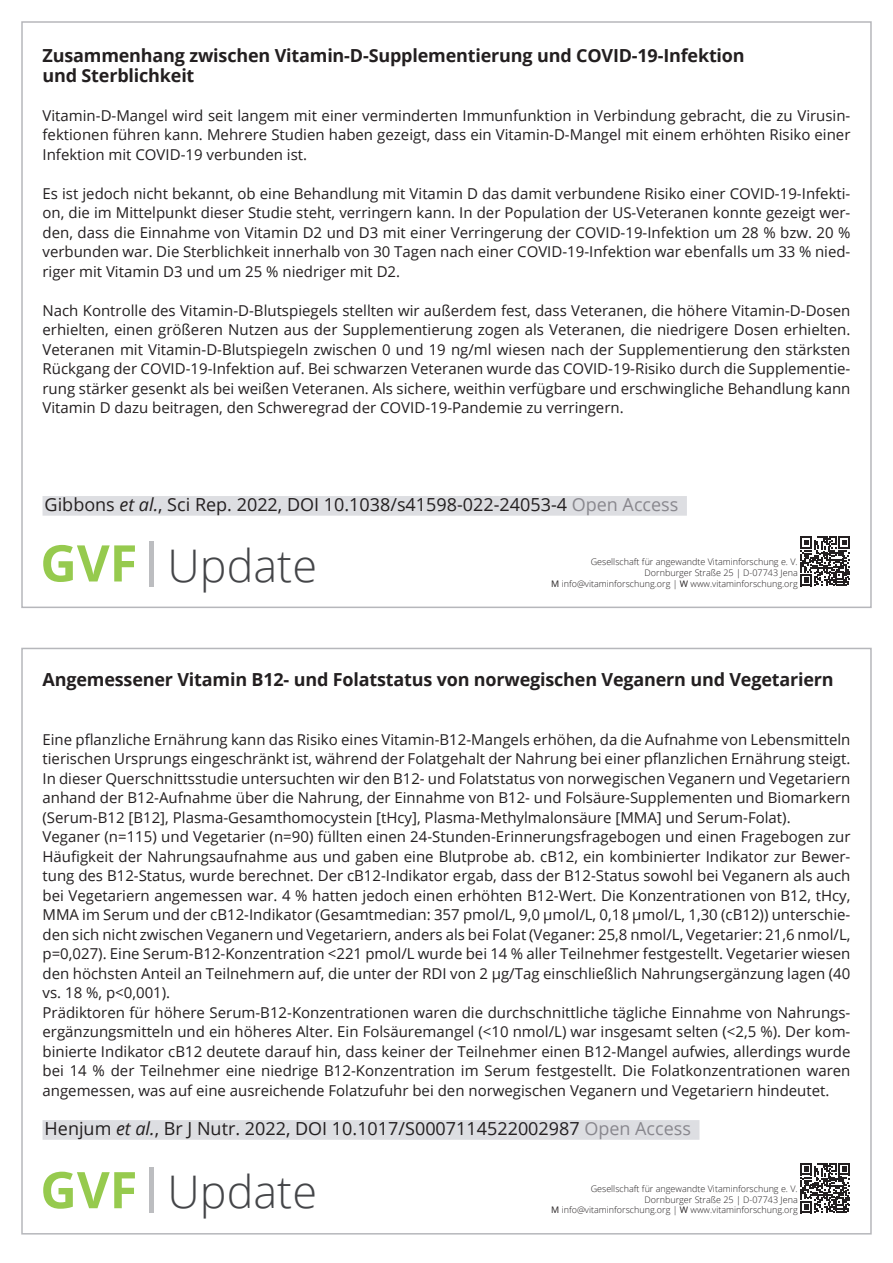
<style>
.page{position:relative;width:893px;height:1263px;background:#fff}
.page>*{position:absolute;margin:0;border:0;box-sizing:border-box;transform-origin:0 0}
.t1{font:300 45px "Open Sans";color:#444548}
.Update_1_Überschrift{font:700 18px "Open Sans";letter-spacing:-.01em;color:#231f20}
.Update_1_Autor{font:18px "Open Sans";color:#231f20}
.Update_2_Text_mit_Ei{font:15px/19.5px "Open Sans";color:#231f20;text-align:justify}
.t2{font:300 9px "Open Sans";color:#231f20}
.s1{font-style:italic}
.s2{color:#88878d}
.s3{font-weight:400}
</style>
<div class="page">
<svg style="left:43px;top:545px;width:92px;height:37px"></svg>
<hr style="left:150px;top:541px;width:4px;height:45px;background:#bcbdc0">
<svg style="left:800px;top:536px;width:50px;height:50px"></svg>
<svg style="left:43px;top:1172px;width:92px;height:37px"></svg>
<hr style="left:150px;top:1168px;width:4px;height:45px;background:#bcbdc0">
<svg style="left:800px;top:1163px;width:50px;height:50px"></svg>
<div style="left:43px;top:496px;width:644px;height:20px;background:#dddee2"></div>
<div style="left:43px;top:1120px;width:656px;height:20px;background:#dddee2"></div>
<p class="Update_1_Überschrift" style="left:43px;top:43px;width:704px">Zusammenhang zwischen Vitamin-D-Supplementierung und COVID-19-Infektion</p>
<p class="Update_1_Überschrift" style="left:43px;top:62px;width:153px">und Sterblichkeit</p>
<p class="Update_2_Text_mit_Ei" style="left:43px;top:105px;width:809px">Vitamin-D-Mangel wird seit langem mit einer verminderten Immunfunktion in Verbindung gebracht, die zu Virusin&shy;fektionen führen kann. Mehrere Studien haben gezeigt, dass ein Vitamin-D-Mangel mit einem erhöhten Risiko einer Infektion mit COVID-19 verbunden ist.</p>
<p class="Update_2_Text_mit_Ei" style="left:43px;top:183px;width:809px">Es ist jedoch nicht bekannt, ob eine Behandlung mit Vitamin D das damit verbundene Risiko einer COVID-19-Infekti&shy;on, die im Mittelpunkt dieser Studie steht, verringern kann. In der Population der US-Veteranen konnte gezeigt wer&shy;den, dass die Einnahme von Vitamin D2 und D3 mit einer Verringerung der COVID-19-Infektion um 28 % bzw. 20 % verbunden war. Die Sterblichkeit innerhalb von 30 Tagen nach einer COVID-19-Infektion war ebenfalls um 33 % nied&shy;riger mit Vitamin D3 und um 25 % niedriger mit D2.</p>
<p class="Update_2_Text_mit_Ei" style="left:43px;top:300px;width:809px">Nach Kontrolle des Vitamin-D-Blutspiegels stellten wir außerdem fest, dass Veteranen, die höhere Vitamin-D-Dosen erhielten, einen größeren Nutzen aus der Supplementierung zogen als Veteranen, die niedrigere Dosen erhielten.<br>Veteranen mit Vitamin-D-Blutspiegeln zwischen 0 und 19 ng/ml wiesen nach der Supplementierung den stärksten Rückgang der COVID-19-Infektion auf. Bei schwarzen Veteranen wurde das COVID-19-Risiko durch die Supplementie&shy;rung stärker gesenkt als bei weißen Veteranen. Als sichere, weithin verfügbare und erschwingliche Behandlung kann Vitamin D dazu beitragen, den Schweregrad der COVID-19-Pandemie zu verringern.</p>
<p class="Update_1_Autor" style="left:45px;top:492px;width:635px">Gibbons <span class="s1">et al.</span>, Sci Rep. 2022, DOI 10.1038/s41598-022-24053-4 <span class="s2">Open Access</span></p>
<p class="t1" style="left:168px;top:535px;width:151px">Update</p>
<p class="t2" style="left:591px;top:555px;width:209px">Gesellschaft für angewandte Vitaminforschung e. V.</p>
<p class="t2" style="left:645px;top:566px;width:155px">Dornburger Straße 25 | D-07743 Jena</p>
<p class="t2" style="left:551px;top:577px;width:248px"><span class="s3">M</span> info@vitaminforschung.org | <span class="s3">W</span> www.vitaminforschung.org</p>
<p class="Update_1_Überschrift" style="left:43px;top:667px;width:793px">Angemessener Vitamin B12- und Folatstatus von norwegischen Veganern und Vegetariern</p>
<p class="Update_2_Text_mit_Ei" style="left:43px;top:729px;width:809px">Eine pflanzliche Ernährung kann das Risiko eines Vitamin-B12-Mangels erhöhen, da die Aufnahme von Lebensmitteln tierischen Ursprungs eingeschränkt ist, während der Folatgehalt der Nahrung bei einer pflanzlichen Ernährung steigt.<br>In dieser Querschnittsstudie untersuchten wir den B12- und Folatstatus von norwegischen Veganern und Vegetariern anhand der B12-Aufnahme über die Nahrung, der Einnahme von B12- und Folsäure-Supplementen und Biomarkern (Serum-B12 [B12], Plasma-Gesamthomocystein [tHcy], Plasma-Methylmalonsäure [MMA] und Serum-Folat).</p>
<p class="Update_2_Text_mit_Ei" style="left:43px;top:826px;width:809px">Veganer (n=115) und Vegetarier (n=90) füllten einen 24-Stunden-Erinnerungsfragebogen und einen Fragebogen zur Häufigkeit der Nahrungsaufnahme aus und gaben eine Blutprobe ab. cB12, ein kombinierter Indikator zur Bewer&shy;tung des B12-Status, wurde berechnet. Der cB12-Indikator ergab, dass der B12-Status sowohl bei Veganern als auch bei Vegetariern angemessen war. 4 % hatten jedoch einen erhöhten B12-Wert. Die Konzentrationen von B12, tHcy, MMA im Serum und der cB12-Indikator (Gesamtmedian: 357 pmol/L, 9,0 µmol/L, 0,18 µmol/L, 1,30 (cB12)) unterschie&shy;den sich nicht zwischen Veganern und Vegetariern, anders als bei Folat (Veganer: 25,8 nmol/L, Vegetarier: 21,6 nmol/L, p=0,027). Eine Serum-B12-Konzentration &lt;221 pmol/L wurde bei 14 % aller Teilnehmer festgestellt. Vegetarier wiesen den höchsten Anteil an Teilnehmern auf, die unter der RDI von 2 µg/Tag einschließlich Nahrungsergänzung lagen (40 vs. 18 %, p&lt;0,001).</p>
<p class="Update_2_Text_mit_Ei" style="left:43px;top:1002px;width:809px">Prädiktoren für höhere Serum-B12-Konzentrationen waren die durchschnittliche tägliche Einnahme von Nahrungs&shy;ergänzungsmitteln und ein höheres Alter. Ein Folsäuremangel (&lt;10 nmol/L) war insgesamt selten (&lt;2,5 %). Der kom&shy;binierte Indikator cB12 deutete darauf hin, dass keiner der Teilnehmer einen B12-Mangel aufwies, allerdings wurde bei 14 % der Teilnehmer eine niedrige B12-Konzentration im Serum festgestellt. Die Folatkonzentrationen waren angemessen, was auf eine ausreichende Folatzufuhr bei den norwegischen Veganern und Vegetariern hindeutet.</p>
<p class="Update_1_Autor" style="left:45px;top:1116px;width:648px">Henjum <span class="s1">et al.</span>, Br J Nutr. 2022, DOI 10.1017/S0007114522002987 <span class="s2">Open Access</span></p>
<p class="t1" style="left:168px;top:1161px;width:151px">Update</p>
<p class="t2" style="left:591px;top:1182px;width:209px">Gesellschaft für angewandte Vitaminforschung e. V.</p>
<p class="t2" style="left:645px;top:1193px;width:155px">Dornburger Straße 25 | D-07743 Jena</p>
<p class="t2" style="left:551px;top:1204px;width:248px"><span class="s3">M</span> info@vitaminforschung.org | <span class="s3">W</span> www.vitaminforschung.org</p>
</div>
